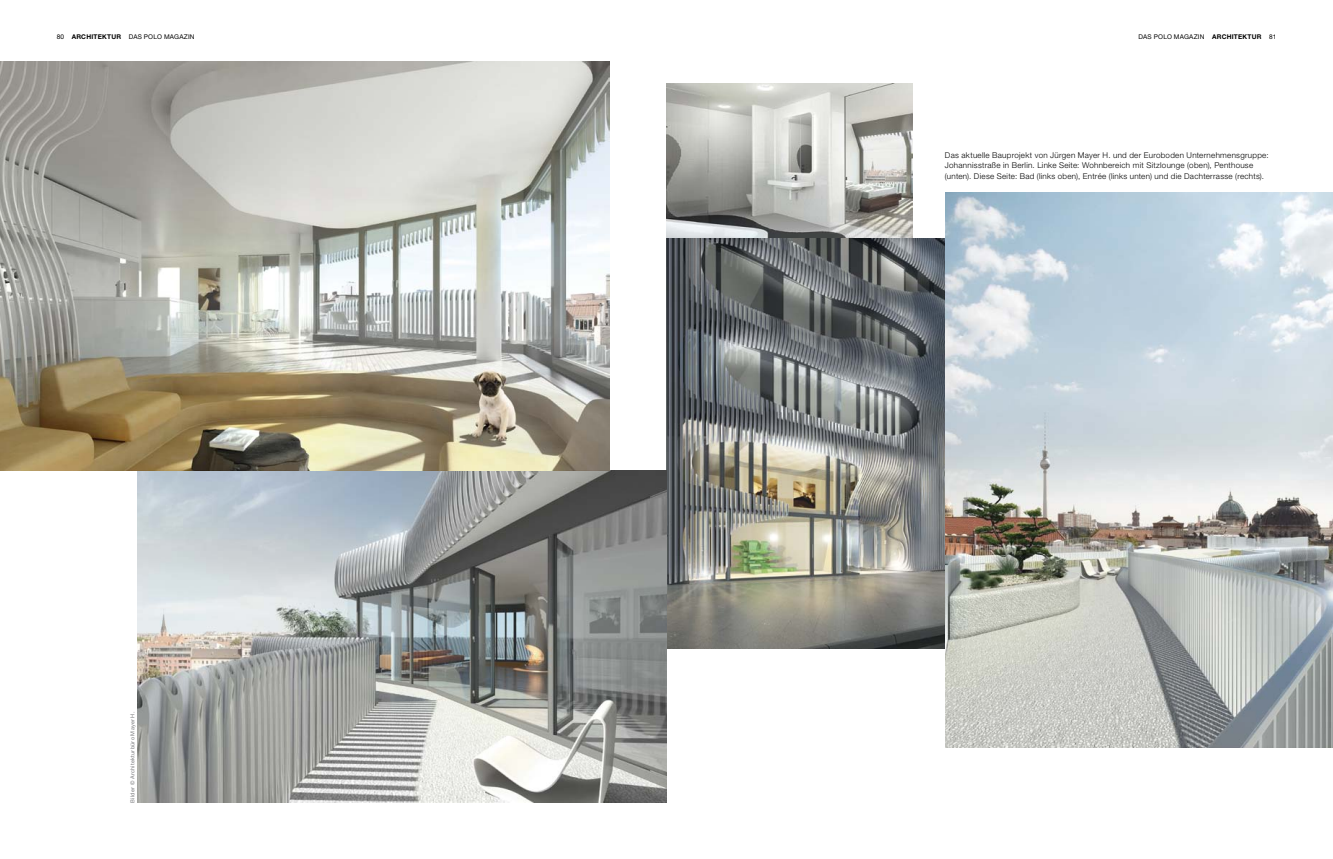
<style>
.page{position:relative;width:1333px;height:859px;background:#fff}
.page>*{position:absolute;margin:0;border:0;box-sizing:border-box;transform-origin:0 0}
.t1{font:300 8px/10.4px "Helvetica Neue LT";letter-spacing:.035em;color:#000}
.t2{font:6.5px "Helvetica Neue LT";letter-spacing:.135em;color:#000}
.t3{font:700 6.5px "Helvetica Neue LT";letter-spacing:.03em;color:#000}
.t4{font:5.5px "Helvetica Neue LT";letter-spacing:.045em;color:#7b7c7e}
.s1{font-weight:700}
.s2{font-weight:400}
</style>
<div class="page">
<img style="left:666px;top:84px;width:246px;height:155px">
<img style="left:666px;top:239px;width:279px;height:409px">
<img style="left:137px;top:471px;width:529px;height:331px">
<img style="left:0;top:62px;width:609px;height:409px">
<img style="left:945px;top:193px;width:387px;height:554px">
<p class="t2" style="left:57px;top:33px;width:136px">80 <span class="s1">ARCHITEKTUR</span> DAS PO LO MAGAZIN</p>
<p class="t2" style="left:1138px;top:33px;width:64px">DAS PO LO MAGAZIN</p>
<p class="t3" style="left:1211px;top:33px;width:66px">ARCHITEKTUR <span class="s2">81</span></p>
<p class="t4" style="left:129px;top:803px;width:92px;rotate:-90deg">BILDER © ARCHITEKTURBÜRO MAYER H.</p>
<p class="t1" style="left:944px;top:150px;width:325px">Das aktuelle Bauprojekt von Jürgen Mayer H. und der Euroboden Unternehmensgruppe:<br>Johannisstraße in Berlin. Linke Seite: Wohnbereich mit Sitzlounge (oben), Penthouse (unten). Diese Seite: Bad (links oben), Entrée (links unten) und die Dachterrasse (rechts).</p>
</div>
